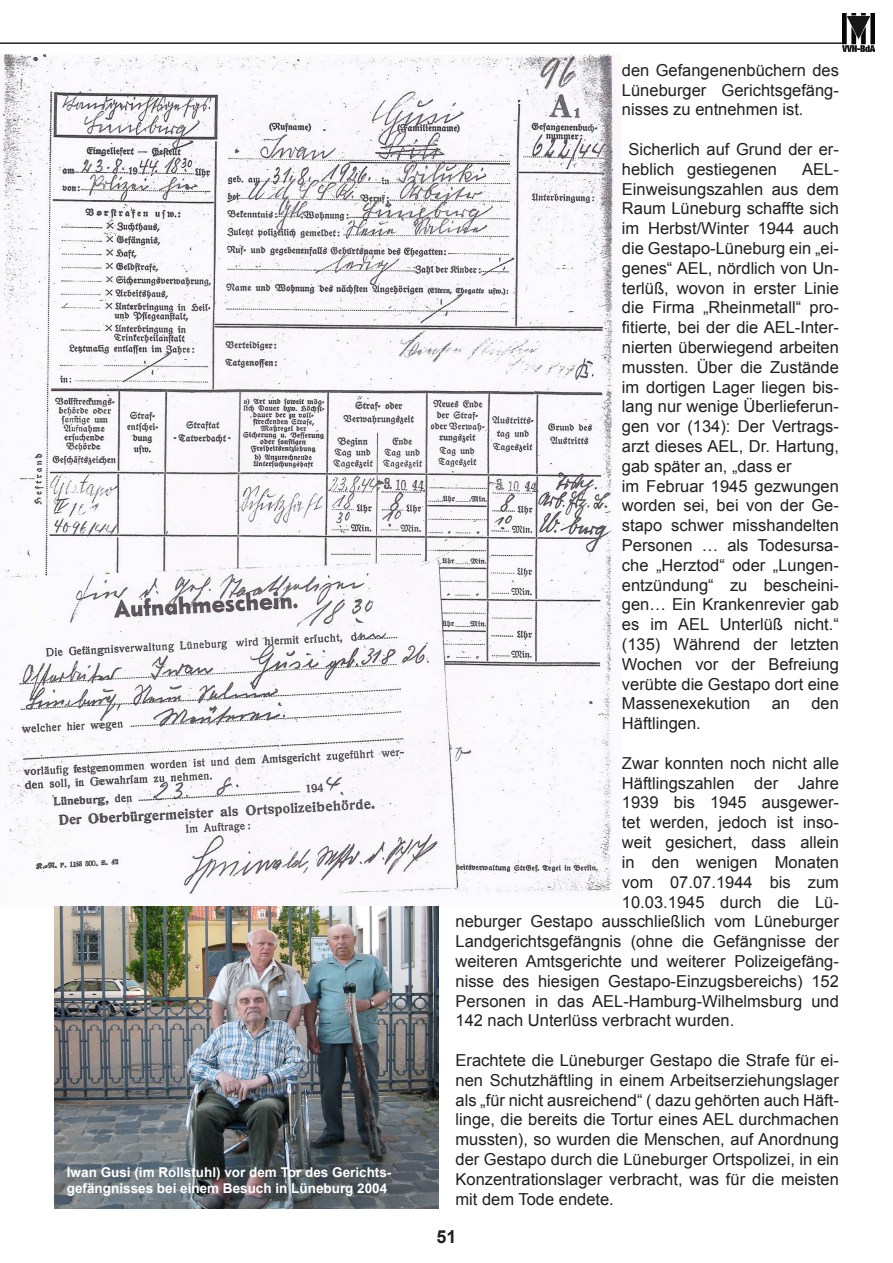
<style>
.page{position:relative;width:893px;height:1263px;background:#fff}
.page>*{position:absolute;margin:0;border:0;box-sizing:border-box;transform-origin:0 0}
.t1{font:700 18px "Arial";color:#231f20}
.t2{font:16.5px/19.8px "Arial";color:#231f20;text-align:justify}
.t3{font:700 13.5px/16.2px "Arial";color:#fff}
</style>
<div class="page">
<hr style="left:0;top:42px;width:842px;height:2px;background:#231f20">
<img style="left:842px;top:14px;width:33px;height:38px">
<img style="left:2px;top:54px;width:613px;height:850px">
<img style="left:54px;top:906px;width:385px;height:303px">
<p class="t3" style="left:67px;top:1165px;width:326px">Iwan Gusi (im Rollstuhl) vor dem Tor des Gerichts&shy;gefängnisses bei einem Besuch in Lüneburg 2004</p>
<p class="t2" style="left:622px;top:62px;width:218px">den Gefangenenbüchern des Lüneburger Gerichtsgefäng&shy;nisses zu entnehmen ist.</p>
<p class="t2" style="left:622px;top:141px;width:218px;text-indent:7px">Sicherlich auf Grund der er&shy;heblich gestiegenen</p>
<p class="t2" style="left:622px;top:161px;width:219px;text-align:left;text-indent:180px">AEL-<br>Einweisungszahlen aus dem<br>Raum Lüneburg schaffte sich im Herbst/Winter 1944 auch die Gestapo-Lüneburg ein „ei&shy;genes“ AEL, nördlich von Un&shy;terlüß, wovon in erster Linie die Firma „Rheinmetall“ pro&shy;itierte, bei der die AEL-Inter&shy;nierten überwiegend arbeiten mussten. Über die Zustände im dortigen Lager liegen bis&shy;lang nur wenige Überlieferun&shy;gen vor (134): Der Vertrags&shy;arzt dieses AEL, Dr. Hartung, gab später an, „dass er<br>im Februar 1945 gezwungen worden sei, bei von der Ge&shy;stapo schwer misshandelten<br>Personen … als Todesursa&shy;che „Herztod“ oder „Lungen&shy;entzündung“ zu bescheini&shy;gen… Ein Krankenrevier gab es im AEL Unterlüß nicht.“ (135) Während der letzten<br>Wochen vor der Befreiung verübte die Gestapo dort eine<br>Massenexekution</p>
<p class="t2" style="left:772px;top:695px;width:20px">an</p>
<p class="t2" style="left:811px;top:695px;width:29px">den</p>
<p class="t2" style="left:622px;top:715px;width:80px">Häftlingen.</p>
<p class="t2" style="left:622px;top:755px;width:218px">Zwar konnten noch nicht alle</p>
<p class="t2" style="left:622px;top:774px;width:218px">Häftlingszahlen der Jahre</p>
<p class="t2" style="left:622px;top:794px;width:219px">1939 bis 1945 ausgewer-</p>
<p class="t2" style="left:622px;top:814px;width:218px">tet werden, jedoch ist inso-</p>
<p class="t2" style="left:622px;top:834px;width:218px">weit gesichert, dass allein</p>
<p class="t2" style="left:622px;top:854px;width:218px">in den wenigen Monaten</p>
<p class="t2" style="left:622px;top:873px;width:218px">vom 07.07.1944 bis zum</p>
<p class="t2" style="left:622px;top:893px;width:218px">10.03.1945 durch die Lü-</p>
<p class="t2" style="left:455px;top:913px;width:385px">neburger Gestapo ausschließlich vom Lüneburger</p>
<p class="t2" style="left:455px;top:933px;width:385px">Landgerichtsgefängnis (ohne die Gefängnisse der</p>
<p class="t2" style="left:455px;top:953px;width:385px">weiteren Amtsgerichte und weiterer Polizeigefäng-</p>
<p class="t2" style="left:455px;top:972px;width:385px">nisse des hiesigen Gestapo-Einzugsbereichs) 152</p>
<p class="t2" style="left:455px;top:992px;width:385px">Personen in das AEL-Hamburg-Wilhelmsburg und</p>
<p class="t2" style="left:455px;top:1011px;width:280px">142 nach Unterlüss verbracht wurden.</p>
<p class="t2" style="left:455px;top:1052px;width:385px">Erachtete die Lüneburger Gestapo die Strafe für ei&shy;nen Schutzhäftling in einem Arbeitserziehungslager als „für nicht ausreichend“ ( dazu gehörten auch Häft&shy;linge, die bereits die Tortur eines AEL durchmachen mussten), so wurden die Menschen, auf Anordnung der Gestapo durch die Lüneburger Ortspolizei, in ein Konzentrationslager verbracht, was für die meisten mit dem Tode endete.</p>
<p class="t1" style="left:436px;top:1230px;width:22px">51</p>
</div>
